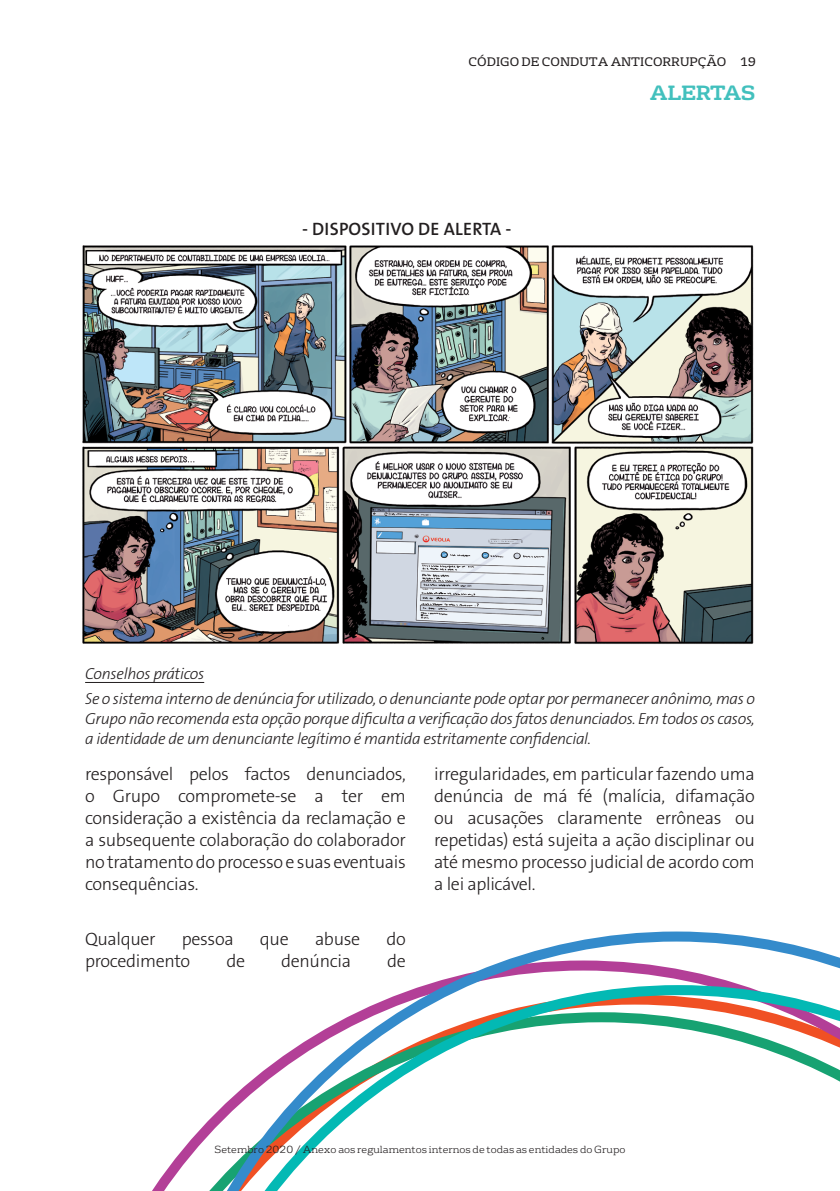
<style>
.page{position:relative;width:840px;height:1191px;background:#fff}
.page>*{position:absolute;margin:0;border:0;box-sizing:border-box;transform-origin:0 0}
.t1{font:700 20px "FS Rufus";letter-spacing:-.025em;color:#42c0bd}
.t2{font:18px/22px "The Sans Veolia W3 Lig";letter-spacing:-.02em;color:#231f20;text-align:justify}
.t3{font:18px "The Sans Veolia W6 Se Bld";letter-spacing:.015em;color:#231f20}
.t4{font:16px/25.6px "The Sans Veolia W3 Lig It";letter-spacing:-.02em;color:#231f20}
.t5{font:12px "FS Rufus";color:#231f20}
.t6{font:300 10px "FS Rufus";color:#231f20}
</style>
<div class="page">
<svg style="left:157px;top:931px;width:682px;height:260px"></svg>
<img style="left:82px;top:245px;width:672px;height:399px">
<hr style="left:85px;top:682px;width:119px;height:1px;background:#231f20">
<p class="t5" style="left:468px;top:52px;width:289px">CÓDIGO DE CONDUTA ANTICORRUPÇÃO 19</p>
<p class="t1" style="left:649px;top:81px;width:107px">ALERTAS</p>
<p class="t3" style="left:302px;top:217px;width:211px">- DISPOSITIVO DE ALERTA -</p>
<p class="t4" style="left:85px;top:661px;width:671px">Conselhos práticos<br>Se o sistema interno de denúncia for utilizado, o denunciante pode optar por permanecer anônimo, mas o</p>
<p class="t4" style="left:85px;top:709px;width:670px;line-height:20px">Grupo não recomenda esta opção porque dificulta a verificação dos fatos denunciados. Em todos os casos, a identidade de um denunciante legítimo é mantida estritamente confidencial.</p>
<p class="t2" style="left:85px;top:763px;width:322px">responsável pelos factos denunciados, o Grupo compromete-se a ter em consideração a existência da reclamação e a subsequente colaboração do colaborador no tratamento do processo e suas eventuais consequências.</p>
<p class="t2" style="left:85px;top:928px;width:72px">Qualquer</p>
<p class="t2" style="left:182px;top:928px;width:53px">pessoa</p>
<p class="t2" style="left:260px;top:928px;width:30px">que</p>
<p class="t2" style="left:315px;top:928px;width:47px">abuse</p>
<p class="t2" style="left:386px;top:928px;width:21px">do</p>
<p class="t2" style="left:85px;top:950px;width:107px">procedimento</p>
<p class="t2" style="left:226px;top:950px;width:20px">de</p>
<p class="t2" style="left:281px;top:950px;width:71px">denúncia</p>
<p class="t2" style="left:387px;top:950px;width:20px">de</p>
<p class="t2" style="left:434px;top:763px;width:322px">irregularidades, em particular fazendo uma denúncia de má fé (malícia, difamação ou acusações claramente errôneas ou repetidas) está sujeita a ação disciplinar ou até mesmo processo judicial de acordo com a lei aplicável.</p>
<p class="t6" style="left:214px;top:1141px;width:412px">Setembro 2020 / Anexo aos regulamentos internos de todas as entidades do Grupo</p>
</div>
